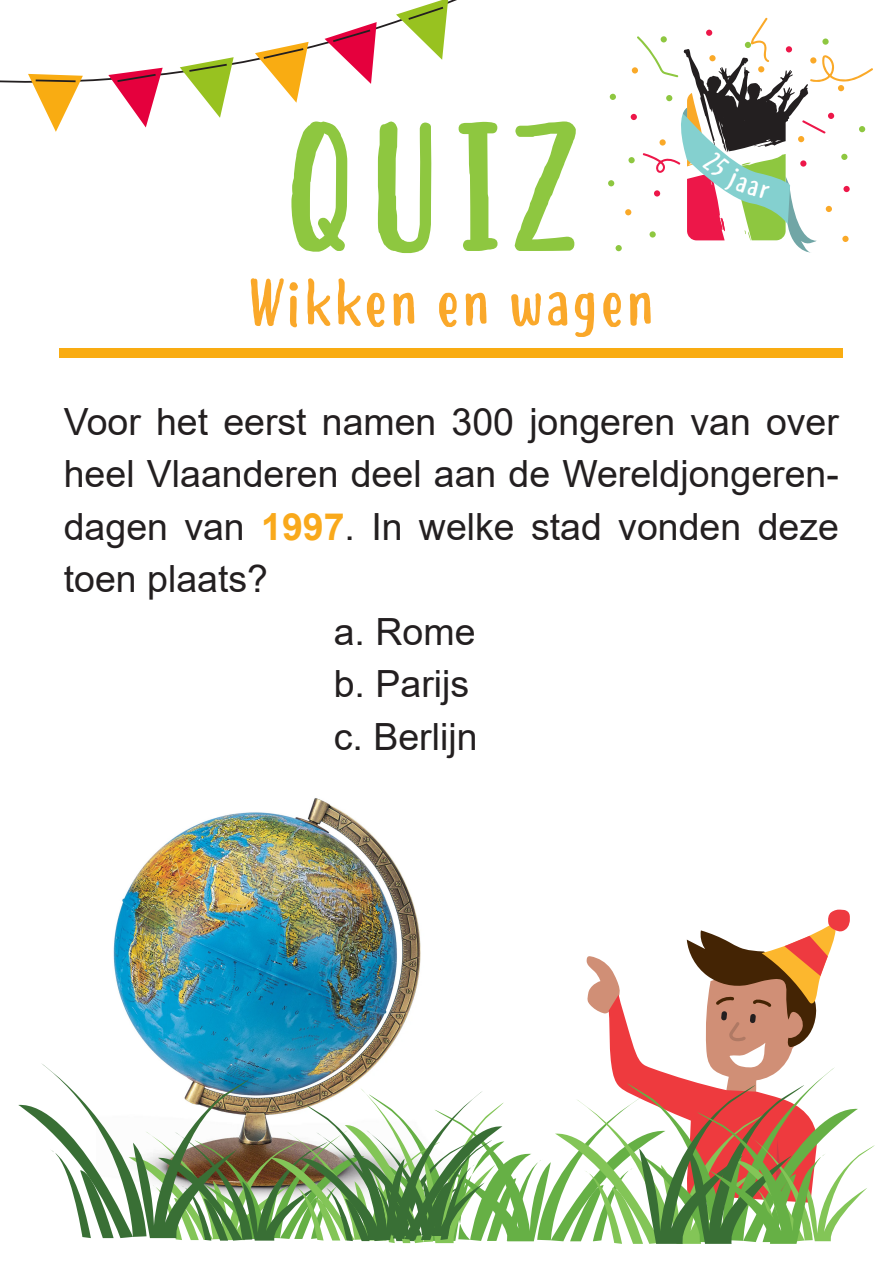
<style>
.page{position:relative;width:893px;height:1263px;background:#fff}
.page>*{position:absolute;margin:0;border:0;box-sizing:border-box;transform-origin:0 0}
.t1{font:178.65px "Hastoler";color:#8ec740}
.t2{font:66px "Hastoler";color:#faa82a}
.t3{font:37.5px/52.5px "Arial";color:#231f20;text-align:justify}
.s1{font-weight:700;color:#f9a91b}
</style>
<div class="page">
<img style="left:120px;top:798px;width:295px;height:111px">
<div style="left:615px;top:245px;width:7px;height:6px;background:#8ec740;border-radius:50%"></div>
<svg style="left:28px;top:22px;width:349px;height:110px"></svg>
<svg style="left:396px;top:0;width:52px;height:60px"></svg>
<div style="left:59px;top:349px;width:784px;height:9px;background:#f9ac12"></div>
<img style="left:18px;top:909px;width:857px;height:335px">
<svg style="left:625px;top:17px;width:248px;height:236px"></svg>
<p class="t1" style="left:280px;top:90px;width:302px">QUIZ</p>
<p class="t2" style="left:246px;top:267px;width:411px">Wikken en wagen</p>
<p class="t3" style="left:64px;top:395px;width:777px">Voor het eerst namen 300 jongeren van over heel Vlaanderen deel aan de Wereldjongeren&shy;dagen van <span class="s1">1997</span>. In welke stad vonden deze toen plaats?</p>
<p class="t3" style="left:334px;top:605px;width:143px">a. Rome</p>
<p class="t3" style="left:334px;top:658px;width:137px">b. Parijs</p>
<p class="t3" style="left:334px;top:710px;width:145px">c. Berlijn</p>
</div>
